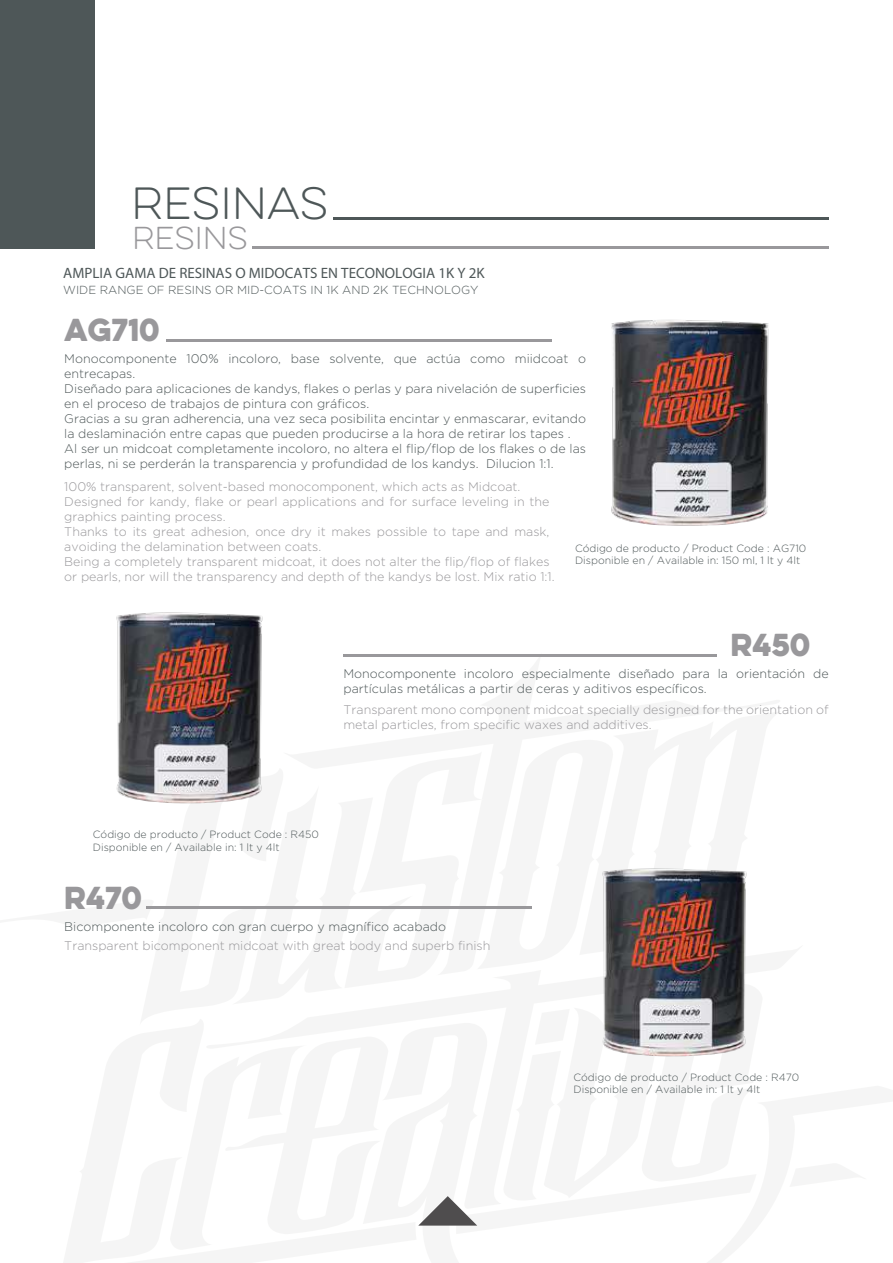
<style>
.page{position:relative;width:893px;height:1263px;background:#fff}
.page>*{position:absolute;margin:0;border:0;box-sizing:border-box;transform-origin:0 0}
.t1{font:100 40.5px "Eveleth Clean";color:#4e5758}
.t2{font:28.5px "Eveleth Clean";color:#99989b}
.t3{font:100 28.5px "Eveleth Clean";color:#99989b}
.t4{font:700 15px "Gotham";color:#4e5758}
.t5{font:300 12.45px/15px "Gotham";color:#4e5758}
.t6{font:300 12.45px/15px "Gotham";color:#99989b}
.t7{font:300 11.7px "Gotham";color:#4e5758}
.t8{font:300 10.5px/12.6px "Gotham";color:#4e5758}
</style>
<div class="page">
<div style="left:0;top:0;width:94px;height:249px;background:#4e5758"></div>
<svg style="left:419px;top:1196px;width:58px;height:29px"></svg>
<hr style="left:333px;top:217px;width:496px;height:2px;background:#4e5758">
<hr style="left:252px;top:246px;width:577px;height:3px;background:#99989b">
<hr style="left:166px;top:339px;width:385px;height:2px;background:#99989b">
<hr style="left:146px;top:906px;width:385px;height:3px;background:#99989b">
<hr style="left:343px;top:654px;width:373px;height:2px;background:#99989b">
<img style="left:116px;top:612px;width:147px;height:192px">
<img style="left:602px;top:868px;width:145px;height:189px">
<img style="left:611px;top:319px;width:158px;height:207px">
<h1 class="t1" style="left:131px;top:176px;width:199px">RESINAS</h1>
<h2 class="t3" style="left:132px;top:218px;width:117px">RESINS</h2>
<p class="t4" style="left:63px;top:264px;width:423px">AMPLIA GAMA DE RESINAS O MIDOCATS EN TECONOLOGIA 1K Y 2K</p>
<p class="t7" style="left:63px;top:283px;width:417px">WIDE RANGE OF RESINS OR MID-COATS IN 1K AND 2K TECHNOLOGY</p>
<h2 class="t2" style="left:64px;top:308px;width:97px">AG710</h2>
<p class="t5" style="left:64px;top:351px;width:523px">Monocomponente 100% incoloro, base solvente, que actúa como miidcoat o entrecapas.<br>Diseñado para aplicaciones de kandys, flakes o perlas y para nivelación de superficies en el proceso de trabajos de pintura con gráficos.<br>Gracias a su gran adherencia, una vez seca posibilita encintar y enmascarar, evitando la deslaminación entre capas que pueden producirse a la hora de retirar los tapes .<br>Al ser un midcoat completamente incoloro, no altera el flip/flop de los flakes o de las perlas, ni se perderán la transparencia y profundidad de los kandys. Dilucion 1:1.</p>
<p class="t6" style="left:64px;top:479px;width:492px">100% transparent, solvent-based monocomponent, which acts as Midcoat.<br>Designed for kandy, flake or pearl applications and for surface leveling in the graphics painting process.<br>Thanks to its great adhesion, once dry it makes possible to tape and mask, avoiding the delamination between coats.<br>Being a completely transparent midcoat, it does not alter the flip/flop of flakes or pearls, nor will the transparency and depth of the kandys be lost. Mix ratio 1:1.</p>
<p class="t8" style="left:575px;top:542px;width:233px">Código de producto / Product Code : AG710<br>Disponible en / Available in: 150 ml, 1 lt y 4lt</p>
<h2 class="t2" style="left:731px;top:623px;width:81px">r450</h2>
<p class="t5" style="left:343px;top:666px;width:487px">Monocomponente incoloro especialmente diseñado para la orientación de partículas metálicas a partir de ceras y aditivos específicos.</p>
<p class="t6" style="left:343px;top:702px;width:487px">Transparent mono component midcoat specially designed for the orientation of metal particles, from specific waxes and additives.</p>
<p class="t8" style="left:93px;top:828px;width:228px">Código de producto / Product Code : R450<br>Disponible en / Available in: 1 lt y 4lt</p>
<h2 class="t2" style="left:64px;top:876px;width:79px">R470</h2>
<p class="t5" style="left:64px;top:918px;width:383px">Bicomponente incoloro con gran cuerpo y magnífico acabado</p>
<p class="t6" style="left:64px;top:938px;width:428px">Transparent bicomponent midcoat with great body and superb finish</p>
<p class="t8" style="left:573px;top:1070px;width:227px">Código de producto / Product Code : R470<br>Disponible en / Available in: 1 lt y 4lt</p>
</div>
